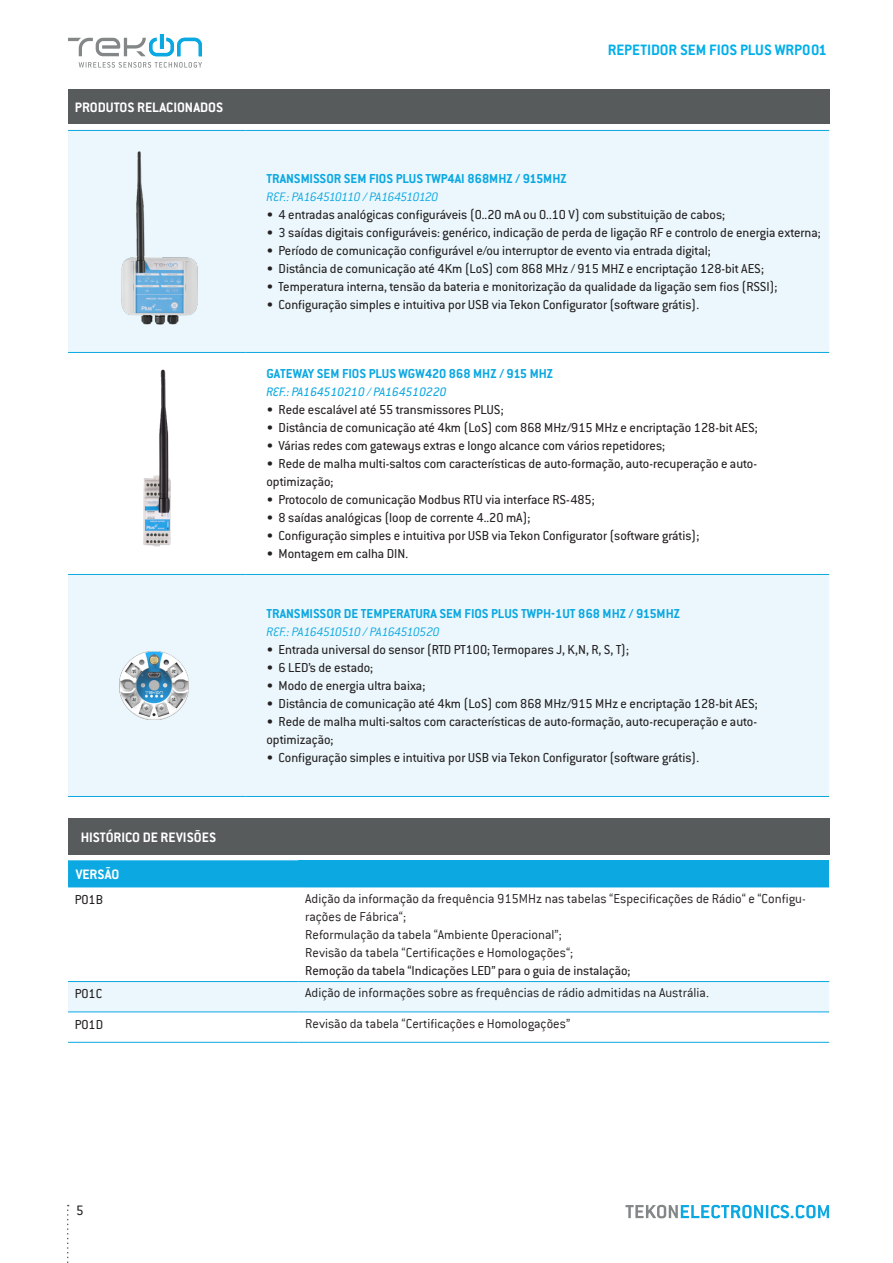
<style>
.page{position:relative;width:893px;height:1263px;background:#fff}
.page>*{position:absolute;margin:0;border:0;box-sizing:border-box;transform-origin:0 0}
.t1{font:700 16.5px "Conduit ITC Pro";color:#00afea}
.t2{font:700 15px "Conduit ITC Pro";color:#fff}
.t3{font:15px "Conduit ITC Pro";color:#231f20}
.t4{font:14.25px/18px "Conduit ITC Pro";color:#231f20}
.t5{font:300 14.25px/18px "Conduit ITC";color:#231f20}
.t6{font:700 14.25px "Conduit ITC Pro";color:#0ba8e1}
.t7{font:italic 300 13.5px "Conduit ITC Pro";letter-spacing:-.045em;color:#0ba8e1}
.t8{font:italic 13.5px "Conduit ITC Pro";color:#0ba8e1}
</style>
<div class="page">
<svg style="left:625px;top:1205px;width:204px;height:13px"></svg>
<svg style="left:67px;top:1205px;width:2px;height:58px"></svg>
<svg style="left:68px;top:34px;width:134px;height:22px"></svg>
<svg style="left:79px;top:62px;width:123px;height:6px"></svg>
<div style="left:68px;top:89px;width:761px;height:35px;background:#585b5c"></div>
<svg style="left:68px;top:131px;width:761px;height:665px;fill:#ebf7fc"></svg>
<hr style="left:68px;top:352px;width:177px;height:1px;background:#0ba8e1">
<hr style="left:68px;top:130px;width:177px;height:1px;background:#0ba8e1">
<hr style="left:68px;top:574px;width:177px;height:1px;background:#0ba8e1">
<hr style="left:245px;top:574px;width:584px;height:1px;background:#0ba8e1">
<hr style="left:68px;top:796px;width:177px;height:1px;background:#0ba8e1">
<hr style="left:245px;top:796px;width:584px;height:1px;background:#0ba8e1">
<hr style="left:245px;top:130px;width:584px;height:1px;background:#0ba8e1">
<hr style="left:245px;top:352px;width:584px;height:1px;background:#0ba8e1">
<img style="left:78px;top:131px;width:157px;height:221px">
<img style="left:71px;top:353px;width:172px;height:221px">
<img style="left:120px;top:651px;width:68px;height:69px">
<div style="left:68px;top:818px;width:761px;height:36px;background:#585b5c"></div>
<div style="left:298px;top:860px;width:531px;height:27px;background:#0ba8e1"></div>
<svg style="left:68px;top:860px;width:230px;height:28px;background:#12aae1"></svg>
<hr style="left:298px;top:887px;width:531px;height:1px;background:#0ba8e1">
<svg style="left:68px;top:981px;width:761px;height:32px;background:#def2fa"></svg>
<hr style="left:298px;top:1012px;width:531px;height:1px;background:#0ba8e1">
<hr style="left:68px;top:1042px;width:215px;height:1px;background:#0ba8e1">
<svg style="left:283px;top:1042px;width:15px;height:1px"></svg>
<hr style="left:298px;top:1042px;width:531px;height:1px;background:#0ba8e1">
<p class="t2" style="left:75px;top:99px;width:150px">PRODUTOS RELACIONADOS</p>
<p class="t1" style="left:608px;top:40px;width:221px">REPETIDOR SEM FIOS PLUS WRP001</p>
<p class="t6" style="left:266px;top:171px;width:302px">TRANSMISSOR SEM FIOS PLUS TWP4AI 868MHZ / 915MHZ</p>
<p class="t7" style="left:266px;top:190px;width:173px">REF.: PA164510110 / PA164510120</p>
<p class="t4" style="left:266px;top:206px;width:460px">• 4 entradas analógicas configuráveis (0..20 mA ou 0..10 V) com substituição de cabos;</p>
<p class="t4" style="left:266px;top:224px;width:556px">• 3 saídas digitais configuráveis: genérico, indicação de perda de ligação RF e controlo de energia externa;</p>
<p class="t4" style="left:266px;top:242px;width:446px">• Período de comunicação configurável e/ou interruptor de evento via entrada digital;</p>
<p class="t4" style="left:266px;top:260px;width:499px">• Distância de comunicação até 4Km (LoS) com 868 MHz / 915 MHZ e encriptação 128-bit AES;</p>
<p class="t4" style="left:266px;top:278px;width:512px">• Temperatura interna, tensão da bateria e monitorização da qualidade da ligação sem fios (RSSI);</p>
<p class="t4" style="left:266px;top:296px;width:434px">• Configuração simples e intuitiva por USB via Tekon Configurator (software grátis).</p>
<p class="t6" style="left:266px;top:366px;width:288px">GATEWAY SEM FIOS PLUS WGW420 868 MHZ / 915 MHZ</p>
<p class="t8" style="left:266px;top:385px;width:182px">REF.: PA164510210 / PA164510220</p>
<p class="t4" style="left:266px;top:401px;width:239px">• Rede escalável até 55 transmissores PLUS;</p>
<p class="t4" style="left:266px;top:419px;width:493px">• Distância de comunicação até 4km (LoS) com 868 MHz/915 MHz e encriptação 128-bit AES;</p>
<p class="t4" style="left:266px;top:437px;width:400px">• Várias redes com gateways extras e longo alcance com vários repetidores;</p>
<p class="t4" style="left:266px;top:455px;width:492px">• Rede de malha multi-saltos com características de auto-formação, auto-recuperação e auto&shy;optimização;</p>
<p class="t4" style="left:266px;top:491px;width:330px">• Protocolo de comunicação Modbus RTU via interface RS-485;</p>
<p class="t4" style="left:266px;top:509px;width:265px">• 8 saídas analógicas (loop de corrente 4..20 mA);</p>
<p class="t4" style="left:266px;top:527px;width:434px">• Configuração simples e intuitiva por USB via Tekon Configurator (software grátis);</p>
<p class="t4" style="left:266px;top:545px;width:143px">• Montagem em calha DIN.</p>
<p class="t6" style="left:266px;top:606px;width:415px">TRANSMISSOR DE TEMPERATURA SEM FIOS PLUS TWPH-1UT 868 MHZ / 915MHZ</p>
<p class="t7" style="left:266px;top:625px;width:175px">REF.: PA164510510 / PA164510520</p>
<p class="t4" style="left:266px;top:641px;width:364px">• Entrada universal do sensor (RTD PT100; Termopares J, K,N, R, S, T);</p>
<p class="t4" style="left:266px;top:659px;width:108px">• 6 LED’s de estado;</p>
<p class="t4" style="left:266px;top:677px;width:160px">• Modo de energia ultra baixa;</p>
<p class="t4" style="left:266px;top:695px;width:493px">• Distância de comunicação até 4km (LoS) com 868 MHz/915 MHz e encriptação 128-bit AES;</p>
<p class="t4" style="left:266px;top:713px;width:492px">• Rede de malha multi-saltos com características de auto-formação, auto-recuperação e auto&shy;optimização;</p>
<p class="t4" style="left:266px;top:749px;width:434px">• Configuração simples e intuitiva por USB via Tekon Configurator (software grátis).</p>
<p class="t2" style="left:81px;top:828px;width:137px">HISTÓRICO DE REVISÕES</p>
<p class="t2" style="left:76px;top:865px;width:45px">VERSÃO</p>
<p class="t4" style="left:75px;top:890px;width:30px">P01B</p>
<p class="t5" style="left:305px;top:889px;width:502px">Adição da informação da frequência 915MHz nas tabelas “Especificações de Rádio“ e “Configu&shy;rações de Fábrica“;</p>
<p class="t5" style="left:305px;top:925px;width:258px">Reformulação da tabela “Ambiente Operacional”;</p>
<p class="t5" style="left:305px;top:943px;width:269px">Revisão da tabela “Certificações e Homologações“;</p>
<p class="t4" style="left:305px;top:961px;width:327px">Remoção da tabela “Indicações LED” para o guia de instalação;</p>
<p class="t4" style="left:75px;top:985px;width:29px">P01C</p>
<p class="t5" style="left:305px;top:984px;width:405px">Adição de informações sobre as frequências de rádio admitidas na Austrália.</p>
<p class="t4" style="left:75px;top:1015px;width:30px">P01D</p>
<p class="t5" style="left:305px;top:1014px;width:266px">Revisão da tabela “Certificações e Homologações”</p>
<p class="t3" style="left:76px;top:1202px;width:9px">5</p>
</div>
